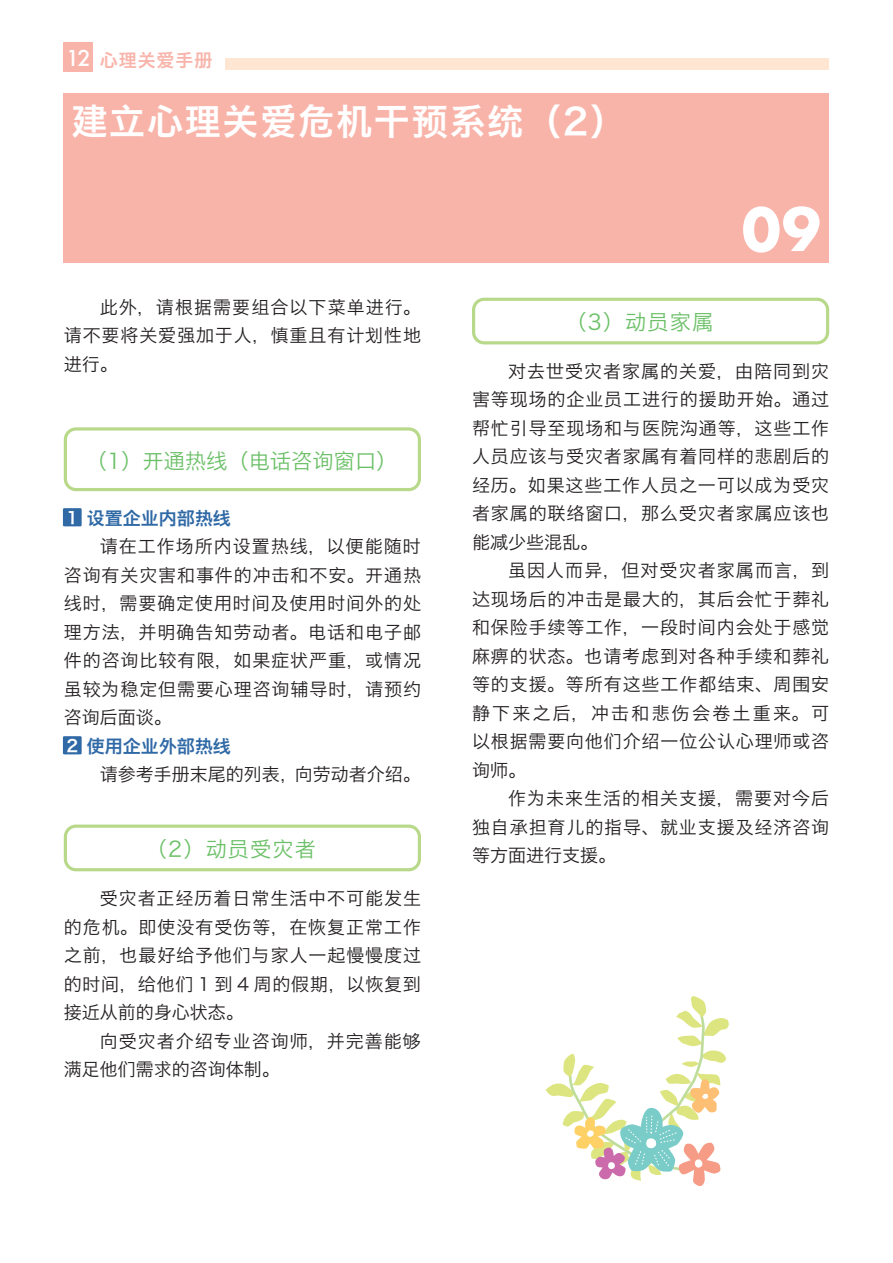
<style>
.page{position:relative;width:893px;height:1263px;background:#fff}
.page>*{position:absolute;margin:0;border:0;box-sizing:border-box;transform-origin:0 0}
.t1{font:64.5px "Futura T Bold";color:#fff}
.t2{font:36px "Hiragino Sans GB W6";letter-spacing:.05em;color:#fff}
.t3{font:21.3px "Hiragino Sans GB W3";color:#6bc067}
.本文_字下げ{font:18px/28.5px "Hiragino Sans GB W3";letter-spacing:.05em;color:#231f20;text-align:justify}
.本文_字下げ-2{font:18px "Hiragino Sans GB W3";color:#231f20}
.本文_字下げ-3{font:18px "Hiragino Sans GB W6";color:#2f69a6}
.t4{font:18px "Hiragino Sans GB W6";letter-spacing:.05em;color:#f9b4aa}
.本文_字下げ-4{font:16.5px "Hiragino Sans GB W6";color:#fff}
.s1{font-family:"Futura";font-weight:500;font-size:21.3px;color:#fff}
</style>
<div class="page">
<div style="left:64px;top:43px;width:29px;height:29px;background:#f9b4aa"></div>
<div style="left:225px;top:58px;width:604px;height:12px;background:#fee6d3"></div>
<div style="left:64px;top:94px;width:765px;height:169px;background:#f9b4aa"></div>
<div style="left:64px;top:824px;width:357px;height:47px;border:3px solid #b8d989;border-radius:11px"></div>
<div style="left:472px;top:298px;width:357px;height:46px;border:3px solid #b8d989;border-radius:11px"></div>
<div style="left:63px;top:508px;width:19px;height:18px;background:#2f69a6"></div>
<div style="left:63px;top:736px;width:19px;height:18px;background:#2f69a6"></div>
<div style="left:64px;top:427px;width:357px;height:64px;border:3px solid #b8d989;border-radius:11px"></div>
<svg style="left:546px;top:996px;width:183px;height:190px"></svg>
<p class="t4" style="left:66px;top:48px;width:148px"><span class="s1">12</span> 心理关爱手册</p>
<p class="t2" style="left:71px;top:98px;width:556px">建立心理关爱危机干预系统（2）</p>
<p class="t1" style="left:742px;top:191px;width:80px">09</p>
<p class="本文_字下げ" style="left:64px;top:292px;width:359px;text-indent:36px">此外，请根据需要组合以下菜单进行。请不要将关爱强加于人，慎重且有计划性地进行。</p>
<p class="t3" style="left:86px;top:447px;width:313px">（1）开通热线（电话咨询窗口）</p>
<p class="本文_字下げ-4" style="left:66px;top:506px;width:13px">1</p>
<p class="本文_字下げ-3" style="left:87px;top:506px;width:145px">设置企业内部热线</p>
<p class="本文_字下げ" style="left:64px;top:532px;width:359px;text-indent:36px">请在工作场所内设置热线，以便能随时咨询有关灾害和事件的冲击和不安。开通热线时，需要确定使用时间及使用时间外的处理方法，并明确告知劳动者。电话和电子邮件的咨询比较有限，如果症状严重，或情况虽较为稳定但需要心理咨询辅导时，请预约咨询后面谈。</p>
<p class="本文_字下げ-4" style="left:66px;top:734px;width:13px">2</p>
<p class="本文_字下げ-3" style="left:87px;top:734px;width:145px">使用企业外部热线</p>
<p class="本文_字下げ-2" style="left:100px;top:763px;width:323px">请参考手册末尾的列表，向劳动者介绍。</p>
<p class="t3" style="left:146px;top:836px;width:172px">（2）动员受灾者</p>
<p class="本文_字下げ" style="left:64px;top:884px;width:359px;text-indent:36px">受灾者正经历着日常生活中不可能发生的危机。即使没有受伤等，在恢复正常工作之前，也最好给予他们与家人一起慢慢度过的时间，给他们 1 到 4 周的假期，以恢复到接近从前的身心状态。</p>
<p class="本文_字下げ" style="left:64px;top:1026px;width:359px;text-indent:36px">向受灾者介绍专业咨询师，并完善能够满足他们需求的咨询体制。</p>
<p class="t3" style="left:565px;top:309px;width:149px">（3）动员家属</p>
<p class="本文_字下げ" style="left:472px;top:356px;width:359px;text-indent:36px">对去世受灾者家属的关爱，由陪同到灾害等现场的企业员工进行的援助开始。通过帮忙引导至现场和与医院沟通等，这些工作人员应该与受灾者家属有着同样的悲剧后的经历。如果这些工作人员之一可以成为受灾者家属的联络窗口，那么受灾者家属应该也能减少些混乱。</p>
<p class="本文_字下げ" style="left:472px;top:556px;width:359px;text-indent:36px">虽因人而异，但对受灾者家属而言，到达现场后的冲击是最大的，其后会忙于葬礼和保险手续等工作，一段时间内会处于感觉麻痹的状态。也请考虑到对各种手续和葬礼等的支援。等所有这些工作都结束、周围安静下来之后，冲击和悲伤会卷土重来。可以根据需要向他们介绍一位公认心理师或咨询师。</p>
<p class="本文_字下げ" style="left:472px;top:784px;width:359px;text-indent:36px">作为未来生活的相关支援，需要对今后独自承担育儿的指导、就业支援及经济咨询等方面进行支援。</p>
</div>
